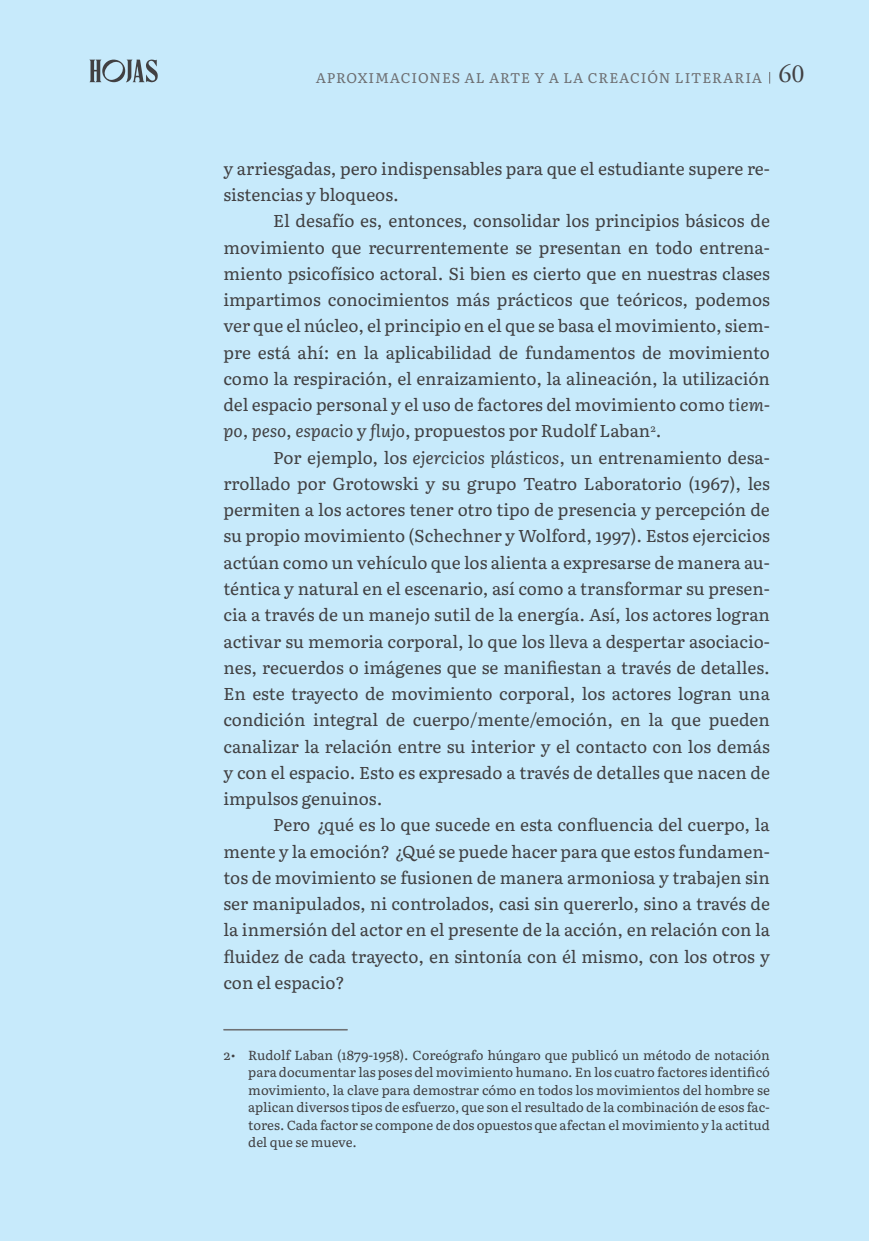
<style>
.page{position:relative;width:869px;height:1241px;background:#fff}
.page>*{position:absolute;margin:0;border:0;box-sizing:border-box;transform-origin:0 0}
.t1{font:17.15px/26.2px "Literata";color:#414042;text-align:justify}
.t2{font:14px "Literata";letter-spacing:.06em;color:#6d6e71}
.t3{font:13.12px/17.5px "Literata";color:#414042;text-align:justify}
.s1{font-family:"Adobe Garamond Pro";font-size:26.25px;color:#414042}
.s2{font-style:italic}
</style>
<div class="page">
<div style="left:0;top:0;width:868px;height:1240px;background:#c7eafb"></div>
<svg style="left:89px;top:59px;width:69px;height:24px"></svg>
<hr style="left:223px;top:1028px;width:124px;height:1px;background:#6d6e71">
<hr style="left:223px;top:1029px;width:124px;height:1px;background:#6d6e71">
<p class="t2" style="left:315px;top:67px;width:490px">APROXIMACIONES AL ARTE Y A LA CREACIÓN LITERARIA <span class="s1">60</span></p>
<p class="t1" style="left:223px;top:154px;width:547px">y arriesgadas, pero indispensables para que el estudiante supere re&shy;sistencias y bloqueos.</p>
<p class="t1" style="left:223px;top:207px;width:547px;text-indent:50px">El desafío es, entonces, consolidar los principios básicos de movimiento que recurrentemente se presentan en todo entrena&shy;miento psicofísico actoral. Si bien es cierto que en nuestras clases impartimos conocimientos más prácticos que teóricos, podemos ver que el núcleo, el principio en el que se basa el movimiento, siem&shy;pre está ahí: en la aplicabilidad de fundamentos de movimiento como la respiración, el enraizamiento, la alineación, la utilización del espacio personal y el uso de factores del movimiento como <span class="s2">tiem&shy;po</span>, <span class="s2">peso</span>, <span class="s2">espacio</span> y <span class="s2">flujo</span>, propuestos por Rudolf Laban<sup>2</sup>.</p>
<p class="t1" style="left:223px;top:443px;width:547px;text-indent:50px">Por ejemplo, los <span class="s2">ejercicios plásticos</span>, un entrenamiento desa&shy;rrollado por Grotowski y su grupo Teatro Laboratorio (1967), les permiten a los actores tener otro tipo de presencia y percepción de su propio movimiento (Schechner y Wolford, 1997). Estos ejercicios actúan como un vehículo que los alienta a expresarse de manera au&shy;téntica y natural en el escenario, así como a transformar su presen&shy;cia a través de un manejo sutil de la energía. Así, los actores logran activar su memoria corporal, lo que los lleva a despertar asociacio&shy;nes, recuerdos o imágenes que se manifiestan a través de detalles.<br>En este trayecto de movimiento corporal, los actores logran una condición integral de cuerpo/mente/emoción, en la que pueden canalizar la relación entre su interior y el contacto con los demás y con el espacio. Esto es expresado a través de detalles que nacen de impulsos genuinos.</p>
<p class="t1" style="left:223px;top:810px;width:548px;text-indent:50px">Pero ¿qué es lo que sucede en esta confluencia del cuerpo, la mente y la emoción? ¿Qué se puede hacer para que estos fundamen&shy;tos de movimiento se fusionen de manera armoniosa y trabajen sin ser manipulados, ni controlados, casi sin quererlo, sino a través de la inmersión del actor en el presente de la acción, en relación con la fluidez de cada trayecto, en sintonía con él mismo, con los otros y con el espacio?</p>
<p class="t3" style="left:248px;top:1044px;width:523px;text-indent:-25px">2• Rudolf Laban (1879-1958). Coreógrafo húngaro que publicó un método de notación para documentar las poses del movimiento humano. En los cuatro factores identificó movimiento, la clave para demostrar cómo en todos los movimientos del hombre se aplican diversos tipos de esfuerzo, que son el resultado de la combinación de esos fac&shy;tores. Cada factor se compone de dos opuestos que afectan el movimiento y la actitud del que se mueve.</p>
</div>
